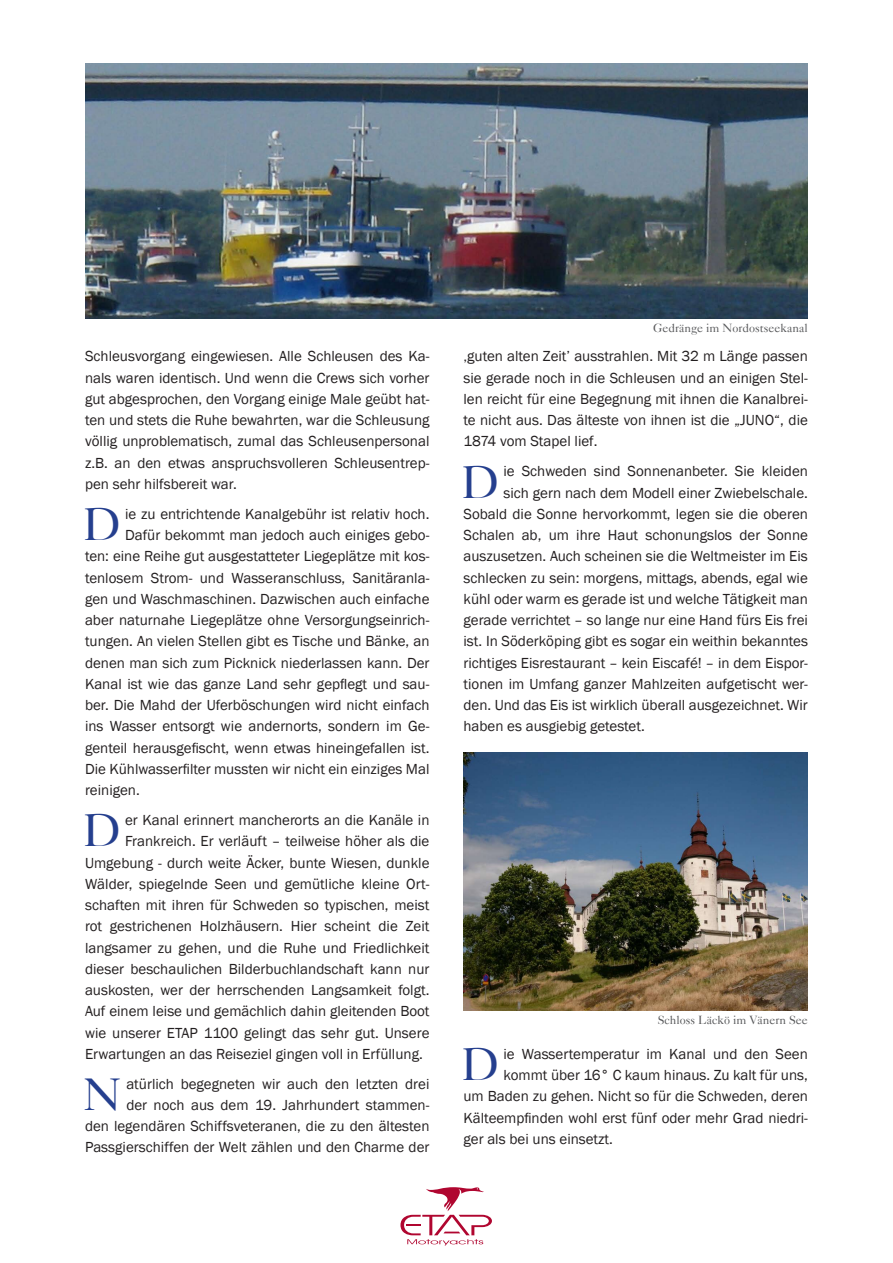
<style>
.page{position:relative;width:893px;height:1263px;background:#fff}
.page>*{position:absolute;margin:0;border:0;box-sizing:border-box;transform-origin:0 0}
.t1{font:45.75px "Caslon 540 LT Std";color:#253f8e}
.t2{font:15px/21.3px "Franklin Gothic";color:#231f20;text-align:justify}
.t3{font:12px "Caslon 540 LT Std";color:#57585a}
</style>
<div class="page">
<svg style="left:400px;top:1187px;width:92px;height:58px"></svg>
<img style="left:85px;top:64px;width:723px;height:255px">
<img style="left:463px;top:752px;width:345px;height:259px">
<p class="t2" style="left:85px;top:346px;width:346px">Schleusvorgang eingewiesen. Alle Schleusen des Ka&shy;nals waren identisch. Und wenn die Crews sich vorher gut abgesprochen, den Vorgang einige Male geübt hat&shy;ten und stets die Ruhe bewahrten, war die Schleusung völlig unproblematisch, zumal das Schleusenpersonal z.B. an den etwas anspruchsvolleren Schleusentrep&shy;pen sehr hilfsbereit war.</p>
<h1 class="t1" style="left:82px;top:497px;width:40px">D</h1>
<p class="t2" style="left:125px;top:503px;width:306px">ie zu entrichtende Kanalgebühr ist relativ hoch.</p>
<p class="t2" style="left:125px;top:525px;width:306px">Dafür bekommt man jedoch auch einiges gebo-</p>
<p class="t2" style="left:85px;top:546px;width:346px">ten: eine Reihe gut ausgestatteter Liegeplätze mit kos-</p>
<p class="t2" style="left:85px;top:567px;width:346px">tenlosem Strom- und Wasseranschluss, Sanitäranla-</p>
<p class="t2" style="left:85px;top:588px;width:346px">gen und Waschmaschinen. Dazwischen auch einfache</p>
<p class="t2" style="left:85px;top:610px;width:346px">aber naturnahe Liegeplätze ohne Versorgungseinrich-</p>
<p class="t2" style="left:85px;top:631px;width:346px">tungen. An vielen Stellen gibt es Tische und Bänke, an</p>
<p class="t2" style="left:85px;top:652px;width:346px">denen man sich zum Picknick niederlassen kann. Der</p>
<p class="t2" style="left:85px;top:673px;width:346px">Kanal ist wie das ganze Land sehr gepflegt und sau-</p>
<p class="t2" style="left:85px;top:695px;width:346px">ber. Die Mahd der Uferböschungen wird nicht einfach</p>
<p class="t2" style="left:85px;top:716px;width:346px">ins Wasser entsorgt wie andernorts, sondern im Ge-</p>
<p class="t2" style="left:85px;top:737px;width:346px">genteil herausgefischt, wenn etwas hineingefallen ist.</p>
<p class="t2" style="left:85px;top:758px;width:346px">Die Kühlwasserfilter mussten wir nicht ein einziges Mal</p>
<p class="t2" style="left:85px;top:780px;width:56px">reinigen.</p>
<h1 class="t1" style="left:82px;top:803px;width:40px">D</h1>
<p class="t2" style="left:125px;top:810px;width:306px">er Kanal erinnert mancherorts an die Kanäle in</p>
<p class="t2" style="left:125px;top:831px;width:306px">Frankreich. Er verläuft – teilweise höher als die</p>
<p class="t2" style="left:85px;top:852px;width:346px">Umgebung - durch weite Äcker, bunte Wiesen, dunkle</p>
<p class="t2" style="left:85px;top:873px;width:346px">Wälder, spiegelnde Seen und gemütliche kleine Ort-</p>
<p class="t2" style="left:85px;top:895px;width:346px">schaften mit ihren für Schweden so typischen, meist</p>
<p class="t2" style="left:85px;top:916px;width:346px">rot gestrichenen Holzhäusern. Hier scheint die Zeit</p>
<p class="t2" style="left:85px;top:937px;width:346px">langsamer zu gehen, und die Ruhe und Friedlichkeit</p>
<p class="t2" style="left:85px;top:958px;width:346px">dieser beschaulichen Bilderbuchlandschaft kann nur</p>
<p class="t2" style="left:85px;top:980px;width:346px">auskosten, wer der herrschenden Langsamkeit folgt.</p>
<p class="t2" style="left:85px;top:1001px;width:346px">Auf einem leise und gemächlich dahin gleitenden Boot</p>
<p class="t2" style="left:85px;top:1022px;width:346px">wie unserer ETAP 1100 gelingt das sehr gut. Unsere</p>
<p class="t2" style="left:85px;top:1043px;width:339px">Erwartungen an das Reiseziel gingen voll in Erfüllung.</p>
<h1 class="t1" style="left:84px;top:1066px;width:40px">N</h1>
<p class="t2" style="left:85px;top:1073px;width:346px;text-align:right">atürlich begegneten wir auch den letzten drei<br>der noch aus dem 19. Jahrhundert stammen-<br>den legendären Schiffsveteranen, die zu den ältesten Passgierschiffen der Welt zählen und den Charme der</p>
<p class="t3" style="left:653px;top:320px;width:156px">Gedränge im Nordostseekanal</p>
<p class="t2" style="left:463px;top:346px;width:346px">‚guten alten Zeit’ ausstrahlen. Mit 32 m Länge passen sie gerade noch in die Schleusen und an einigen Stel&shy;len reicht für eine Begegnung mit ihnen die Kanalbrei&shy;te nicht aus. Das älteste von ihnen ist die „JUNO“, die 1874 vom Stapel lief.</p>
<h1 class="t1" style="left:461px;top:454px;width:40px">D</h1>
<p class="t2" style="left:504px;top:461px;width:306px">ie Schweden sind Sonnenanbeter. Sie kleiden</p>
<p class="t2" style="left:504px;top:482px;width:306px">sich gern nach dem Modell einer Zwiebelschale.</p>
<p class="t2" style="left:463px;top:503px;width:346px">Sobald die Sonne hervorkommt, legen sie die oberen</p>
<p class="t2" style="left:463px;top:525px;width:346px">Schalen ab, um ihre Haut schonungslos der Sonne</p>
<p class="t2" style="left:463px;top:546px;width:346px">auszusetzen. Auch scheinen sie die Weltmeister im Eis</p>
<p class="t2" style="left:463px;top:567px;width:346px">schlecken zu sein: morgens, mittags, abends, egal wie</p>
<p class="t2" style="left:463px;top:588px;width:346px">kühl oder warm es gerade ist und welche Tätigkeit man</p>
<p class="t2" style="left:463px;top:610px;width:346px">gerade verrichtet – so lange nur eine Hand fürs Eis frei</p>
<p class="t2" style="left:463px;top:631px;width:346px">ist. In Söderköping gibt es sogar ein weithin bekanntes</p>
<p class="t2" style="left:463px;top:652px;width:346px">richtiges Eisrestaurant – kein Eiscafé! – in dem Eispor-</p>
<p class="t2" style="left:463px;top:673px;width:346px">tionen im Umfang ganzer Mahlzeiten aufgetischt wer-</p>
<p class="t2" style="left:463px;top:695px;width:346px">den. Und das Eis ist wirklich überall ausgezeichnet. Wir</p>
<p class="t2" style="left:463px;top:716px;width:183px">haben es ausgiebig getestet.</p>
<p class="t3" style="left:658px;top:1013px;width:152px">Schloss Läckö im Vänern See</p>
<h1 class="t1" style="left:461px;top:1037px;width:40px">D</h1>
<p class="t2" style="left:504px;top:1043px;width:306px">ie Wassertemperatur im Kanal und den Seen</p>
<p class="t2" style="left:504px;top:1065px;width:306px">kommt über 16° C kaum hinaus. Zu kalt für uns,</p>
<p class="t2" style="left:463px;top:1086px;width:346px">um Baden zu gehen. Nicht so für die Schweden, deren</p>
<p class="t2" style="left:463px;top:1107px;width:346px">Kälteempfinden wohl erst fünf oder mehr Grad niedri-</p>
<p class="t2" style="left:463px;top:1128px;width:151px">ger als bei uns einsetzt.</p>
</div>
